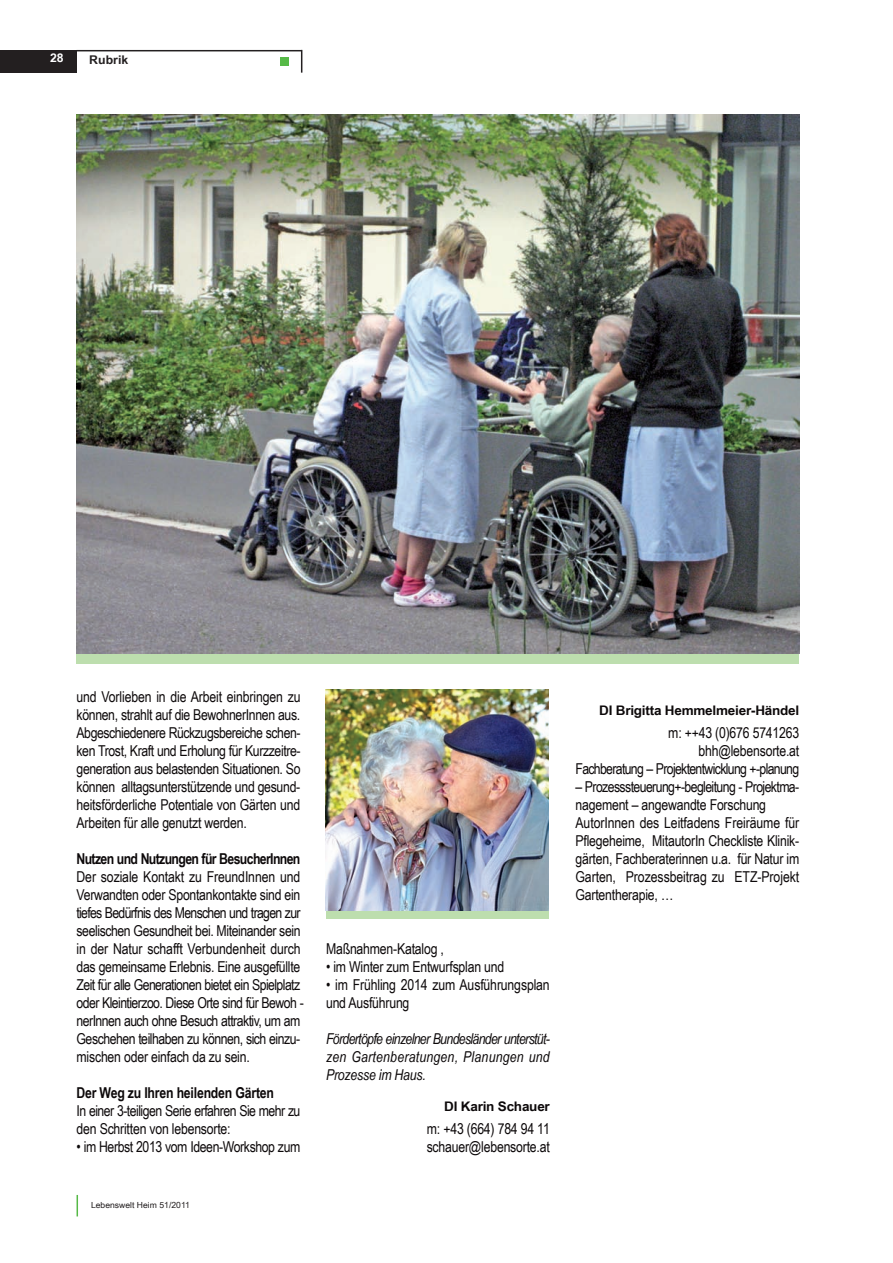
<style>
.page{position:relative;width:893px;height:1263px;background:#fff}
.page>*{position:absolute;margin:0;border:0;box-sizing:border-box;transform-origin:0 0}
.t1{font:15px/18px "Arial Narrow";letter-spacing:-.015em;color:#0d090a}
.t2{font:italic 15px/18px "Arial Narrow";letter-spacing:.015em;color:#0d090a;text-align:justify}
.t3{font:15px/18px "Arial Narrow";letter-spacing:-.045em;color:#0d090a;text-align:right}
.t4{font:15px/18px "Arial Narrow";letter-spacing:-.035em;color:#0d090a}
.t5{font:700 15px "Arial Narrow";letter-spacing:-.045em;color:#0d090a}
.t6{font:700 15px "Arial Narrow";letter-spacing:-.015em;color:#0d090a}
.t7{font:700 13.2px "Arial Narrow";letter-spacing:-.015em;color:#0d090a;scale:1.25 1}
.t8{font:700 12px "Arial Narrow";color:#231f20;scale:1.25 1}
.t9{font:700 12px "Arial Narrow";color:#fff;scale:1.25 1}
.t10{font:8.4px "Arial Narrow";color:#231f20;scale:1.25 1}
</style>
<div class="page">
<div style="left:0;top:50px;width:77px;height:22px;background:#231f20"></div>
<div style="left:280px;top:57px;width:9px;height:8px;background:#56b947"></div>
<svg style="left:301px;top:51px;width:1px;height:22px"></svg>
<hr style="left:77px;top:50px;width:225px;height:1px;background:#231f20">
<svg style="left:77px;top:1195px;width:1px;height:21px"></svg>
<img style="left:77px;top:115px;width:722px;height:538px">
<div style="left:326px;top:695px;width:223px;height:223px;background:#bddeae"></div>
<img style="left:326px;top:689px;width:223px;height:222px">
<p class="t9" style="left:50px;top:51px;width:12px">28</p>
<p class="t8" style="left:89px;top:53px;width:33px">Rubrik</p>
<p class="t1" style="left:77px;top:688px;width:226px;text-align:justify">und Vorlieben in die Arbeit einbringen zu können, strahlt auf die BewohnerInnen aus.<br>Abgeschiedenere Rückzugsbereiche schen&shy;ken Trost, Kraft und Erholung für Kurzzeit re - ge neration aus belastenden Situationen. So können alltagsunterstützende und gesund&shy;heitsförderliche Potentiale von Gärten und Arbeiten für alle genutzt werden.</p>
<p class="t5" style="left:77px;top:850px;width:225px">Nutzen und Nutzungen für BesucherInnen</p>
<p class="t1" style="left:77px;top:868px;width:229px">Der soziale Kontakt zu FreundInnen und Verwandten oder Spontankontakte sind ein tiefes Bedürfnis des Menschen und tragen zur seelischen Gesundheit bei. Miteinander sein in der Natur schafft Verbundenheit durch das gemeinsame Erlebnis. Eine ausgefüllte Zeit für alle Generationen bietet ein Spielplatz oder Kleintierzoo. Diese Orte sind für Be woh - nerInnen auch ohne Besuch attraktiv, um am Geschehen teilhaben zu können, sich einzu&shy;mischen oder einfach da zu sein.</p>
<p class="t6" style="left:77px;top:1084px;width:199px">Der Weg zu Ihren heilenden Gärten</p>
<p class="t4" style="left:77px;top:1102px;width:225px">In einer 3-teiligen Serie erfahren Sie mehr zu den Schritten von lebensorte:</p>
<p class="t1" style="left:77px;top:1138px;width:225px">• im Herbst 2013 vom Ideen-Workshop zum</p>
<p class="t10" style="left:91px;top:1200px;width:81px">Lebenswelt Heim 51/2011</p>
<p class="t1" style="left:326px;top:940px;width:119px">Maßnahmen-Katalog ,</p>
<p class="t1" style="left:326px;top:958px;width:180px">• im Winter zum Entwurfsplan und</p>
<p class="t1" style="left:326px;top:976px;width:225px">• im Frühling 2014 zum Ausführungsplan und Ausführung</p>
<p class="t2" style="left:326px;top:1030px;width:225px">Fördertöpfe einzelner Bundesländer unterstüt&shy;zen Gartenberatungen, Planungen und Prozesse im Haus.</p>
<p class="t7" style="left:444px;top:1098px;width:86px">DI Karin Schauer</p>
<p class="t1" style="left:427px;top:1120px;width:125px">m: +43 (664) 784 94 11 schauer@lebensorte.at</p>
<p class="t7" style="left:599px;top:702px;width:162px">DI Brigitta Hemmelmeier-Händel</p>
<p class="t3" style="left:575px;top:724px;width:225px">m: ++43 (0)676 5741263 bhh@lebensorte.at<br>Fachberatung – Projektentwicklung +-planung</p>
<p class="t1" style="left:575px;top:778px;width:225px">– Prozesssteuerung+-begleitung - Projekt ma - na gement – angewandte Forschung AutorInnen des Leitfadens Freiräume für Pfle geheime, MitautorIn Checkliste Klinik - gärten, Fachberaterinnen u.a. für Natur im Garten, Prozessbeitrag zu ETZ-Projekt Gartentherapie, …</p>
</div>
